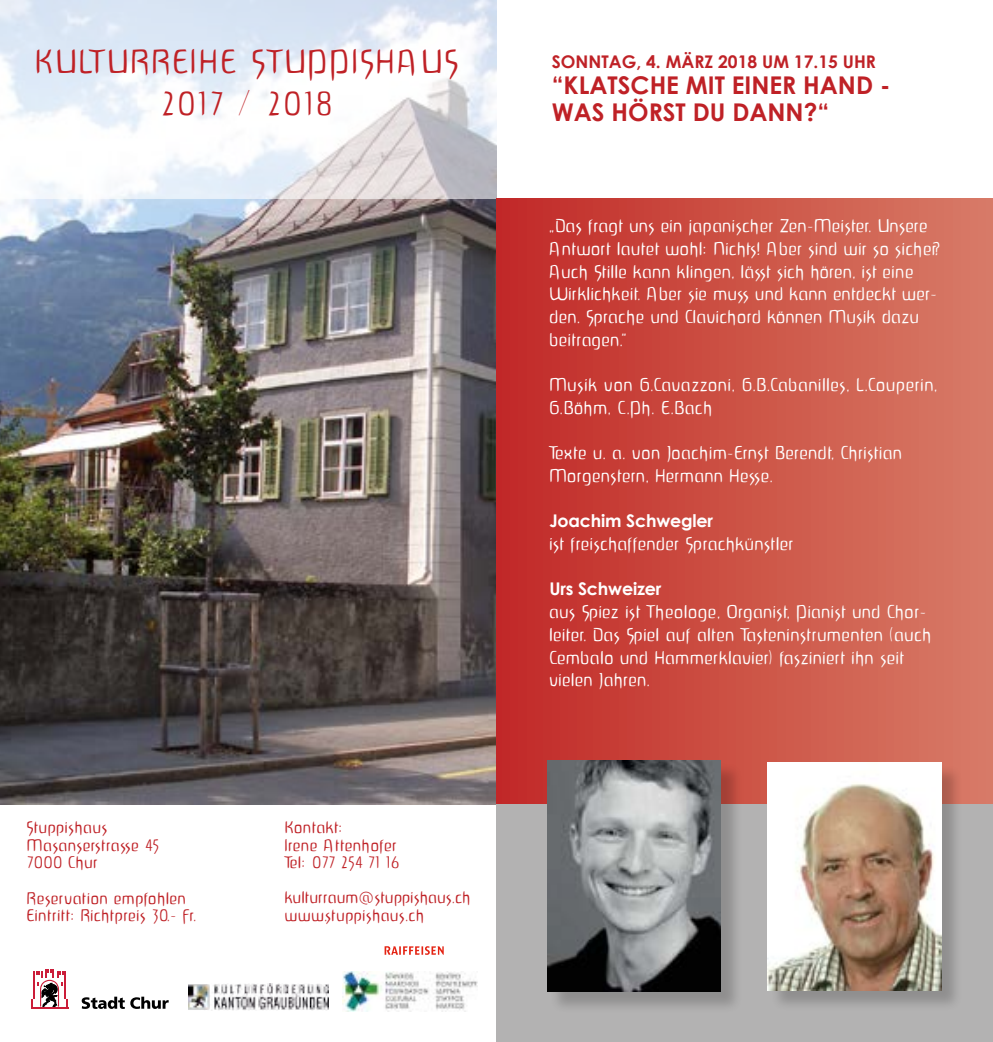
<style>
.page{position:relative;width:993px;height:1042px;background:#fff}
.page>*{position:absolute;margin:0;border:0;box-sizing:border-box;transform-origin:0 0}
.t1{font:31.5px/42px "Anthros";letter-spacing:.05em;color:#bf2126;text-align:center}
.t2{font:700 24.5px/26.2px "Century Gothic";color:#bf2126}
.t3{font:17.5px/22.8px "Anthros";letter-spacing:-.01em;color:#fff}
.t4{font:700 17.5px "Century Gothic";letter-spacing:-.01em;color:#fff}
.t5{font:700 17.5px "Century Gothic";color:#bf2126}
.t6{font:15.75px/17.5px "Anthros";color:#bf2126}
</style>
<div class="page">
<img style="left:342px;top:972px;width:135px;height:39px">
<img style="left:0;top:198px;width:496px;height:606px">
<svg style="left:0;top:0;width:496px;height:198px"></svg>
<svg style="left:82px;top:996px;width:87px;height:13px"></svg>
<hr style="left:31px;top:1008px;width:37px;height:1px;background:#cb1d39">
<svg style="left:32px;top:969px;width:35px;height:38px"></svg>
<img style="left:189px;top:984px;width:139px;height:27px">
<svg style="left:384px;top:946px;width:59px;height:9px"></svg>
<div style="left:496px;top:803px;width:496px;height:239px;background:#b3b2b2"></div>
<div style="left:496px;top:199px;width:496px;height:604px;background:linear-gradient(to right,#c12926,#d87c67)"></div>
<div style="left:549px;top:763px;width:193px;height:250px;background:#000;opacity:.2"></div>
<img style="left:547px;top:760px;width:173px;height:231px">
<div style="left:769px;top:765px;width:193px;height:247px;background:#000;opacity:.2"></div>
<img style="left:767px;top:762px;width:173px;height:228px">
<h1 class="t1" style="left:35px;top:41px;width:425px">KULTURREIHE STUPPISHAUS<br>2017 / 2018</h1>
<p class="t6" style="left:27px;top:819px;width:134px">Stuppishaus<br>Masanserstrasse 45<br>7000 Chur</p>
<p class="t6" style="left:27px;top:889px;width:171px">Reservation empfohlen<br>Eintritt: Richtpreis 30.- Fr.</p>
<p class="t6" style="left:284px;top:819px;width:116px">Kontakt:<br>Irene Attenhofer<br>Tel: 077 254 71 16</p>
<p class="t6" style="left:284px;top:889px;width:188px">kulturraum@stuppishaus.ch www.stuppishaus.ch</p>
<p class="t5" style="left:551px;top:49px;width:325px">SONNTAG, 4. MÄRZ 2018 UM 17.15 UHR</p>
<h2 class="t2" style="left:551px;top:71px;width:340px">“KLATSCHE MIT EINER HAND -<br>WAS HÖRST DU DANN?“</h2>
<p class="t3" style="left:549px;top:215px;width:394px">„Das fragt uns ein japanischer Zen-Meister. Unsere Antwort lautet wohl: Nichts! Aber sind wir so sicher?<br>Auch Stille kann klingen, lässt sich hören, ist eine Wirklichkeit. Aber sie muss und kann entdeckt wer&shy;den. Sprache und Clavichord können Musik dazu beitragen.“</p>
<p class="t3" style="left:549px;top:374px;width:390px">Musik von G.Cavazzoni, G.B.Cabanilles, L.Couperin,<br>G.Böhm, C.Ph. E.Bach</p>
<p class="t3" style="left:549px;top:442px;width:355px">Texte u. a. von Joachim-Ernst Berendt, Christian<br>Morgenstern, Hermann Hesse.</p>
<p class="t4" style="left:549px;top:508px;width:165px">Joachim Schwegler</p>
<p class="t3" style="left:549px;top:533px;width:246px">ist freischaffender Sprachkünstler</p>
<p class="t4" style="left:549px;top:576px;width:114px">Urs Schweizer</p>
<p class="t3" style="left:549px;top:601px;width:384px">aus Spiez ist Theologe, Organist, Pianist und Chor&shy;leiter. Das Spiel auf alten Tasteninstrumenten (auch Cembalo und Hammerklavier) fasziniert ihn seit vielen Jahren.</p>
</div>
